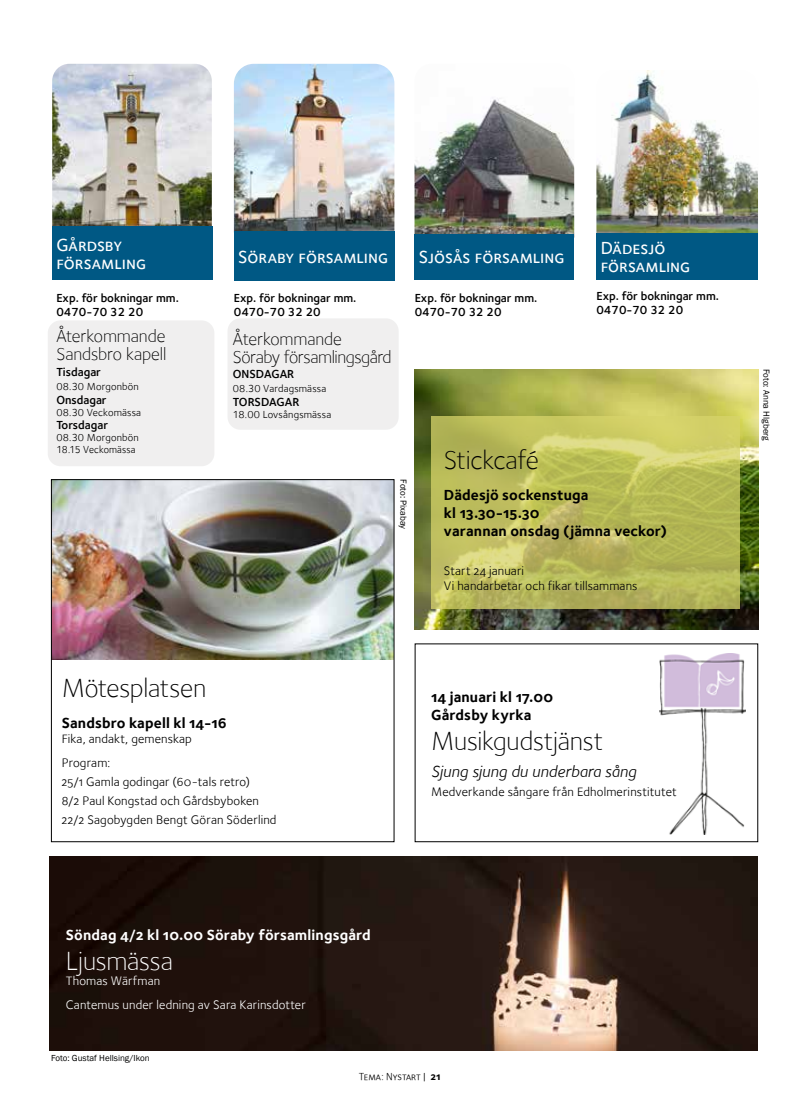
<style>
.page{position:relative;width:808px;height:1106px;background:#fff}
.page>*{position:absolute;margin:0;border:0;box-sizing:border-box;transform-origin:0 0}
.t1{font:300 27px "Foundry Sterling";letter-spacing:-.01em;color:#000}
.t2{font:300 27px "Foundry Sterling";letter-spacing:-.01em;color:#fff}
.t3{font:18px/18px "Foundry Sterling Medium Expert";color:#fff}
.t4{font:300 18px/18px "Foundry Sterling";letter-spacing:-.015em;color:#000}
.t5{font:italic 16.5px "Foundry Sterling";color:#000}
.t6{font:15px/18px "Foundry Sterling Bold OSF";letter-spacing:.01em;color:#000}
.t7{font:15px "Foundry Sterling Bold OSF";letter-spacing:.01em;color:#fff}
.t8{font:12.75px/19.2px "Foundry Sterling Book OSF";letter-spacing:.01em;color:#000}
.t9{font:12.75px/23.5px "Foundry Sterling Book OSF";letter-spacing:.01em;color:#fff}
.t10{font:600 12px/13.5px "Foundry Sterling";color:#000}
.t11{font:10.5px/12px "Foundry Sterling";letter-spacing:.015em;color:#000}
.t12{font:10.5px "Foundry Sterling Book Expert";color:#000}
.t13{font:9px "Franklin Gothic";color:#000}
.s1{font-family:"Foundry Sterling Bold OSF"}
</style>
<div class="page">
<img style="left:50px;top:856px;width:707px;height:194px">
<div style="left:227px;top:318px;width:172px;height:112px;background:#f0efef;border-radius:13px"></div>
<img style="left:234px;top:64px;width:160px;height:167px">
<div style="left:234px;top:231px;width:160px;height:50px;background:#005884"></div>
<div style="left:48px;top:320px;width:166px;height:146px;background:#f0efef;border-radius:13px"></div>
<img style="left:52px;top:64px;width:160px;height:163px">
<div style="left:52px;top:227px;width:160px;height:53px;background:#005884"></div>
<img style="left:596px;top:70px;width:162px;height:163px">
<div style="left:596px;top:233px;width:162px;height:47px;background:#005884"></div>
<img style="left:414px;top:98px;width:160px;height:140px">
<div style="left:415px;top:234px;width:159px;height:45px;background:#005884"></div>
<img style="left:53px;top:481px;width:339px;height:178px">
<div style="left:51px;top:479px;width:343px;height:363px;border:1px solid #000"></div>
<img style="left:415px;top:369px;width:343px;height:260px">
<svg style="left:431px;top:417px;width:308px;height:192px;background:#bdbd5e"></svg>
<img style="left:659px;top:653px;width:87px;height:181px">
<div style="left:415px;top:643px;width:343px;height:199px;border:1px solid #000"></div>
<h2 class="t3" style="left:56px;top:235px;width:91px">Gårdsby församling</h2>
<p class="t10" style="left:56px;top:291px;width:124px">Exp. för bokningar mm.<br>0470-70 32 20</p>
<h2 class="t4" style="left:56px;top:327px;width:112px">Återkommande<br>Sandsbro kapell</h2>
<p class="t10" style="left:56px;top:365px;width:46px">Tisdagar</p>
<p class="t11" style="left:56px;top:380px;width:84px">08.30 Morgonbön</p>
<p class="t10" style="left:56px;top:392px;width:52px">Onsdagar</p>
<p class="t11" style="left:56px;top:406px;width:86px">08.30 Veckomässa</p>
<p class="t10" style="left:56px;top:418px;width:53px">Torsdagar</p>
<p class="t11" style="left:56px;top:431px;width:84px">08.30 Morgonbön<br>18.15 Veckomässa</p>
<h2 class="t3" style="left:238px;top:247px;width:151px">Söraby församling</h2>
<p class="t10" style="left:234px;top:291px;width:124px">Exp. för bokningar mm.<br>0470-70 32 20</p>
<h2 class="t4" style="left:233px;top:329px;width:160px">Återkommande<br>Söraby församlingsgård</h2>
<p class="t10" style="left:233px;top:367px;width:63px">ONSDAGAR</p>
<p class="t11" style="left:233px;top:383px;width:95px">08.30 Vardagsmässa</p>
<p class="t10" style="left:233px;top:395px;width:68px">TORSDAGAR</p>
<p class="t11" style="left:233px;top:408px;width:100px">18.00 Lovsångsmässa</p>
<h2 class="t3" style="left:419px;top:248px;width:147px">Sjösås församling</h2>
<p class="t10" style="left:415px;top:291px;width:124px">Exp. för bokningar mm.<br>0470-70 32 20</p>
<h2 class="t3" style="left:601px;top:239px;width:91px">Dädesjö församling</h2>
<p class="t10" style="left:596px;top:289px;width:124px">Exp. för bokningar mm.<br>0470-70 32 20</p>
<p class="t13" style="left:409px;top:479px;width:51px;rotate:90deg">Foto: Pixabay</p>
<h1 class="t1" style="left:444px;top:445px;width:96px">Stickcafé</h1>
<p class="t6" style="left:444px;top:486px;width:225px">Dädesjö sockenstuga<br>kl 13.30-15.30<br>varannan onsdag (jämna veckor)</p>
<p class="t8" style="left:444px;top:563px;width:195px;line-height:15px">Start 24 januari<br>Vi handarbetar och fikar tillsammans</p>
<h1 class="t1" style="left:62px;top:673px;width:146px">Mötesplatsen</h1>
<p class="t6" style="left:62px;top:714px;width:166px">Sandsbro kapell kl 14-16</p>
<p class="t8" style="left:62px;top:727px;width:132px;line-height:23.5px">Fika, andakt, gemenskap<br>Program:</p>
<p class="t8" style="left:62px;top:772px;width:216px">25/1 Gamla godingar (60-tals retro)<br>8/2 Paul Kongstad och Gårdsbyboken<br>22/2 Sagobygden Bengt Göran Söderlind</p>
<p class="t6" style="left:431px;top:688px;width:124px">14 januari kl 17.00<br>Gårdsby kyrka</p>
<h1 class="t1" style="left:431px;top:725px;width:174px">Musikgudstjänst</h1>
<p class="t5" style="left:431px;top:761px;width:207px">Sjung sjung du underbara sång</p>
<p class="t8" style="left:431px;top:782px;width:247px">Medverkande sångare från Edholmerinstitutet</p>
<p class="t7" style="left:66px;top:926px;width:306px">Söndag 4/2 kl 10.00 Söraby församlingsgård</p>
<h1 class="t2" style="left:66px;top:945px;width:109px">Ljusmässa</h1>
<p class="t9" style="left:66px;top:969px;width:241px">Thomas Wärfman<br>Cantemus under ledning av Sara Karinsdotter</p>
<p class="t13" style="left:51px;top:1052px;width:100px">Foto: Gustaf Hellsing/Ikon</p>
<p class="t12" style="left:359px;top:1070px;width:83px">Tema: Nystart | <span class="s1">21</span></p>
<p class="t13" style="left:772px;top:369px;width:73px;rotate:90deg">Foto: Anna Hlgberg</p>
</div>
